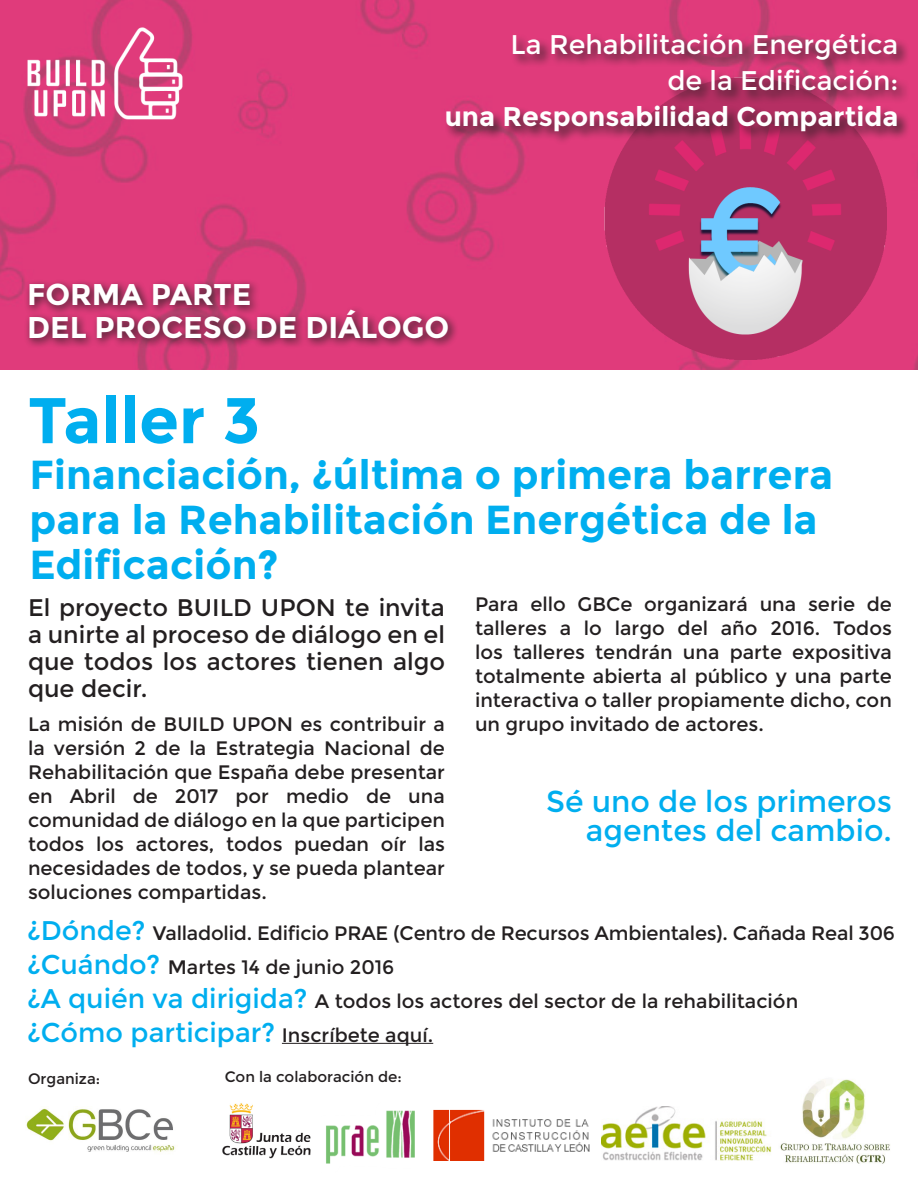
<style>
.page{position:relative;width:918px;height:1188px;background:#fff}
.page>*{position:absolute;margin:0;border:0;box-sizing:border-box;transform-origin:0 0}
.t1{font:700 64.5px "Montserrat";color:#00aeef}
.t2{font:700 40.5px/45px "Montserrat";color:#00aeef}
.Texto{font:30px/28.5px "Montserrat";color:#00aeef;text-align:right}
.t3{font:700 30px "Montserrat";color:#fff}
.t4{font:27px "Montserrat";color:#fff}
.Texto-2{font:27px "Montserrat";color:#00aeef}
.t5{font:700 27px "Montserrat";color:#fff}
.Texto-3{font:24px/27px "Montserrat";color:#231f20;text-align:justify}
.Texto-4{font:19.5px/24px "Montserrat";color:#231f20;text-align:justify}
.t6{font:15px "Montserrat";color:#231f20}
.s1{font-size:27px;color:#00aeef}
.s2{font-size:19.5px;color:#231f20}
</style>
<div class="page">
<img style="left:0;top:0;width:918px;height:369px">
<img style="left:605px;top:145px;width:281px;height:214px">
<div style="left:24px;top:278px;width:435px;height:71px;background:#231f20;opacity:.85"></div>
<hr style="left:282px;top:1043px;width:151px;height:1px;background:#231f20">
<div style="left:444px;top:32px;width:467px;height:113px;background:#231f20;opacity:.75"></div>
<img style="left:25px;top:1108px;width:151px;height:44px">
<img style="left:27px;top:24px;width:156px;height:100px">
<img style="left:780px;top:1079px;width:110px;height:85px">
<img style="left:602px;top:1107px;width:169px;height:54px">
<img style="left:326px;top:1110px;width:89px;height:54px">
<img style="left:433px;top:1109px;width:157px;height:52px">
<img style="left:222px;top:1103px;width:89px;height:56px">
<p class="t4" style="left:511px;top:29px;width:389px">La Rehabilitación Energética</p>
<p class="t4" style="left:667px;top:65px;width:233px">de la Edificación:</p>
<p class="t5" style="left:445px;top:100px;width:455px">una Responsabilidad Compartida</p>
<p class="t3" style="left:27px;top:277px;width:226px">FORMA PARTE</p>
<p class="t3" style="left:27px;top:310px;width:424px">DEL PROCESO DE DIÁLOGO</p>
<p class="t1" style="left:28px;top:382px;width:234px">Taller 3</p>
<p class="t2" style="left:30px;top:452px;width:805px">Financiación, ¿última o primera barrera para la Rehabilitación Energética de la<br>Edificación?</p>
<p class="Texto-3" style="left:28px;top:594px;width:419px">El proyecto BUILD UPON te invita a unirte al proceso de diálogo en el que todos los actores tienen algo que decir.</p>
<p class="Texto-4" style="left:28px;top:713px;width:419px">La misión de BUILD UPON es contribuir a la versión 2 de la Estrategia Nacional de Rehabilitación que España debe presentar en Abril de 2017 por medio de una comunidad de diálogo en la que participen todos los actores, todos puedan oír las necesidades de todos, y se pueda plantear soluciones compartidas.</p>
<p class="Texto-4" style="left:475px;top:593px;width:419px">Para ello GBCe organizará una serie de talleres a lo largo del año 2016. Todos los talleres tendrán una parte expositiva totalmente abierta al público y una parte interactiva o taller propiamente dicho, con un grupo invitado de actores.</p>
<p class="Texto" style="left:546px;top:788px;width:347px">Sé uno de los primeros agentes del cambio.</p>
<p class="Texto-4" style="left:27px;top:922px;width:870px"><span class="s1">¿Dónde?</span> Valladolid. Edificio PRAE (Centro de Recursos Ambientales). Cañada Real 306</p>
<p class="Texto-4" style="left:27px;top:955px;width:369px"><span class="s1">¿Cuándo?</span> Martes 14 de junio 2016</p>
<p class="Texto-4" style="left:27px;top:989px;width:773px"><span class="s1">¿A quién va dirigida?</span> A todos los actores del sector de la rehabilitación</p>
<p class="Texto-2" style="left:27px;top:1017px;width:408px">¿Cómo participar? <span class="s2">Inscríbete aquí.</span></p>
<p class="t6" style="left:28px;top:1070px;width:74px">Organiza:</p>
<p class="t6" style="left:225px;top:1068px;width:179px">Con la colaboración de:</p>
</div>
